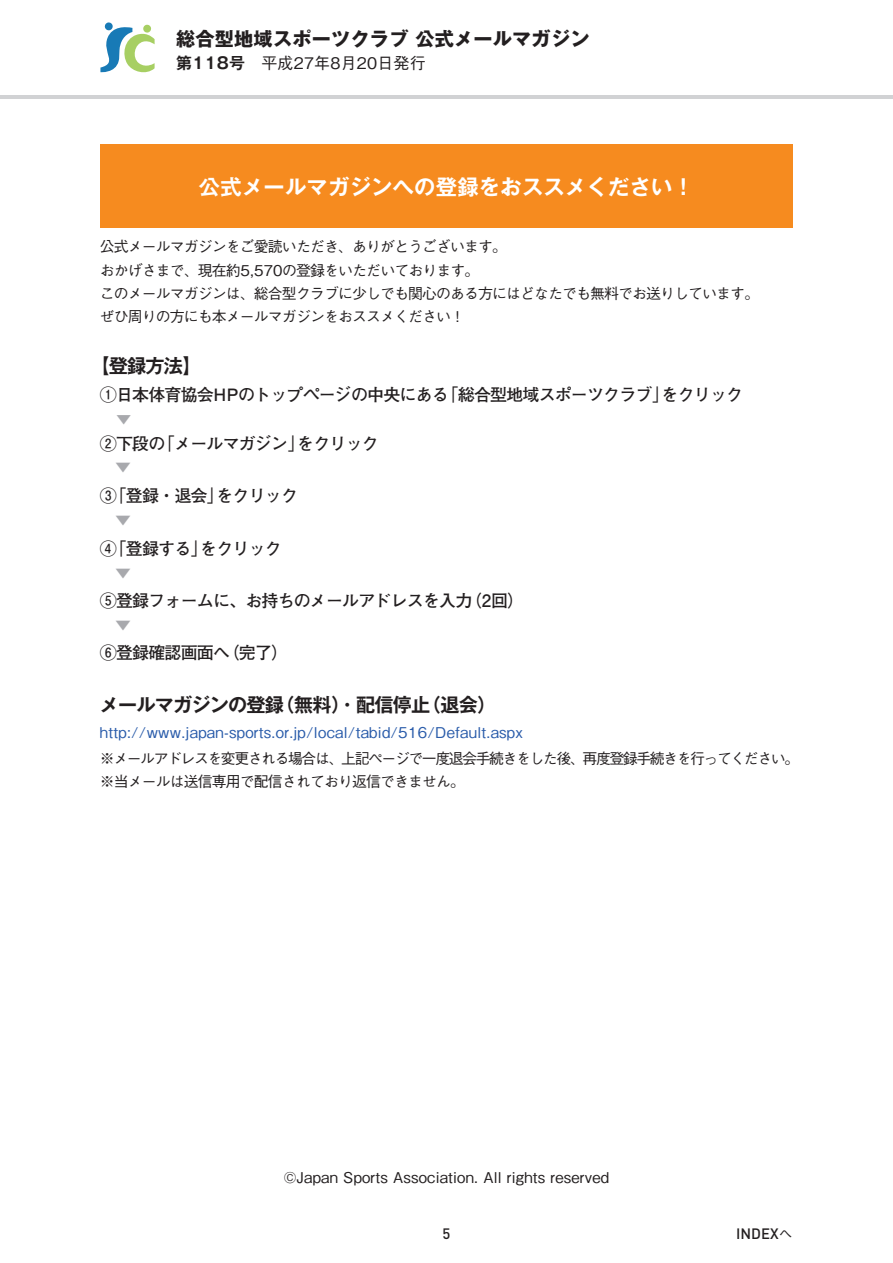
<style>
.page{position:relative;width:893px;height:1263px;background:#fff}
.page>*{position:absolute;margin:0;border:0;box-sizing:border-box;transform-origin:0 0}
.t1{font:700 21.3px "Gothic MB101 Pro De";letter-spacing:.015em;color:#fff}
.t2{font:700 19.2px "Gothic MB101 Pro De";letter-spacing:-.045em;color:#231f20}
.t3{font:700 19.2px "Gothic MB101 Pro";letter-spacing:.015em;color:#231f20}
.t4{font:700 16.95px "Futo Go B101 Pro";letter-spacing:-.05em;color:#231f20}
.t5{font:500 15.9px "Gothic BBB Pro";letter-spacing:.015em;color:#231f20}
.t6{font:700 15.9px "Gothic MB101 Pro De";color:#a8a9ad}
.t7{font:700 15.3px "Futo Go B101 Pro";color:#a8a9ad}
.t8{font:500 14.85px/23.4px "Gothic BBB Pro";letter-spacing:-.06em;color:#231f20}
.t9{font:500 14.85px "Gothic BBB Pro";letter-spacing:.02em;color:#2a5caa}
.t10{font:500 14.85px "Gothic BBB Pro";letter-spacing:.015em;color:#231f20}
.t11{font:500 14.85px "Gothic BBB Pro";letter-spacing:-.095em;color:#231f20}
.t12{font:500 14.85px "DIN";color:#231f20}
.s1{font-family:"Gothic MB101 Pro De";font-weight:700}
.s2{font-family:"Gothic BBB Pro";font-size:13.8px}
</style>
<div class="page">
<svg style="left:100px;top:24px;width:55px;height:49px"></svg>
<hr style="left:0;top:96px;width:893px;height:3px;background:#d1d2d4">
<div style="left:100px;top:145px;width:692px;height:83px;background:#f68b1f"></div>
<p class="t3" style="left:176px;top:23px;width:415px">総合型地域スポーツクラブ公式メールマガジン</p>
<p class="t5" style="left:176px;top:50px;width:251px"><span class="s1">第118号</span>　平成27年8月20日発行</p>
<h1 class="t1" style="left:199px;top:169px;width:497px">公式メールマガジンへの登録をおススメください!</h1>
<p class="t8" style="left:100px;top:233px;width:661px">公式メールマガジンをご愛読いただき、ありがとうございます。<br>おかげさまで、現在約5,570の登録をいただいております。<br>このメールマガジンは、総合型クラブに少しでも関心のある方にはどなたでも無料でお送りしています。ぜひ周りの方にも本メールマガジンをおススメください!</p>
<p class="t2" style="left:90px;top:350px;width:113px">【登録方法【</p>
<p class="t4" style="left:661px;top:381px;width:83px">をクリック</p>
<p class="t4" style="left:100px;top:381px;width:350px">①日本体育協会HPのトップページの中央にある</p>
<p class="t7" style="left:116px;top:407px;width:17px">▼</p>
<p class="t4" style="left:297px;top:430px;width:83px">をクリック</p>
<p class="t4" style="left:441px;top:381px;width:229px">「総合型地域スポーツクラブ」</p>
<p class="t4" style="left:158px;top:430px;width:148px">「メールマガジン」</p>
<p class="t4" style="left:100px;top:430px;width:67px">②下段の</p>
<p class="t6" style="left:115px;top:454px;width:17px">▼</p>
<p class="t4" style="left:100px;top:482px;width:125px">③「登録・退会」</p>
<p class="t6" style="left:115px;top:507px;width:17px">▼</p>
<p class="t4" style="left:200px;top:534px;width:83px">をクリック</p>
<p class="t4" style="left:216px;top:482px;width:83px">をクリック</p>
<p class="t4" style="left:100px;top:534px;width:109px">④「登録する」</p>
<p class="t6" style="left:115px;top:559px;width:17px">▼</p>
<p class="t4" style="left:100px;top:587px;width:374px">⑤登録フォームに、お持ちのメールアドレスを入力</p>
<p class="t6" style="left:115px;top:612px;width:17px">▼</p>
<p class="t4" style="left:223px;top:639px;width:68px">（完了(</p>
<p class="t4" style="left:465px;top:587px;width:61px">（回2 (</p>
<p class="t4" style="left:100px;top:639px;width:132px">⑥登録確認画面へ</p>
<p class="t2" style="left:100px;top:688px;width:185px">メールマガジンの登録</p>
<p class="t9" style="left:100px;top:720px;width:425px">http://www.japan-sports.or j p. /local/tabid/516/Default.aspx</p>
<p class="t2" style="left:276px;top:688px;width:156px">（無料）・配信停止</p>
<p class="t2" style="left:422px;top:688px;width:76px">（退会(</p>
<p class="t11" style="left:341px;top:746px;width:245px">上記ページで一度退会手続きをした後、</p>
<p class="t8" style="left:100px;top:744px;width:367px">※メールアドレスを変更される場合は、<br>※当メールは送信専用で配信されており返信できません。</p>
<p class="t11" style="left:583px;top:746px;width:218px">再度登録手続きを行ってください。</p>
<p class="t10" style="left:284px;top:1165px;width:327px">©Japan Sports Association. All rights reserved</p>
<p class="t12" style="left:442px;top:1224px;width:9px">5</p>
<p class="t12" style="left:736px;top:1224px;width:58px">INDEX<span class="s2">へ</span></p>
</div>
